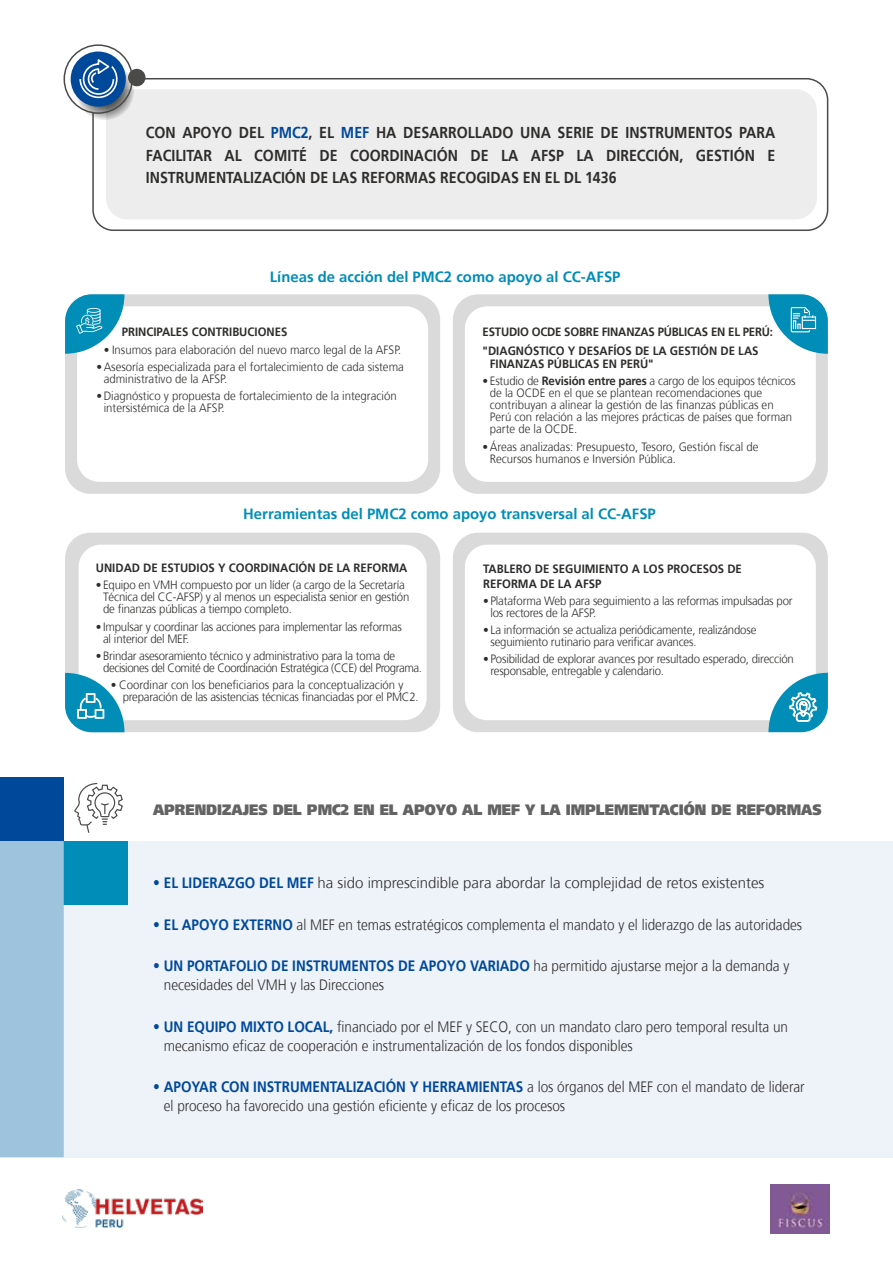
<style>
.page{position:relative;width:893px;height:1263px;background:#fff}
.page>*{position:absolute;margin:0;border:0;box-sizing:border-box;transform-origin:0 0}
.t1{font:700 15.75px/22.5px "Frutiger";color:#2e2d2c;text-align:justify;scale:.9 1}
.t2{font:300 15px/19px "Frutiger";color:#2e2d2c;scale:.9 1}
.t3{font:300 15px "Frutiger";color:#2e2d2c}
.t4{font:900 15px "Frutiger";color:#646363;scale:.9 1}
.t5{font:700 14.85px "Frutiger";color:#008db8}
.t6{font:300 12px/12px "Frutiger";letter-spacing:-.015em;color:#2e2d2c;scale:.95 1}
.t7{font:700 12px/18.8px "Frutiger";color:#2e2d2c;scale:.95 1}
.t8{font:300 12px/12px "Frutiger";letter-spacing:-.035em;color:#2e2d2c;scale:.95 1}
.s1{color:#00489a}
.s2{font-weight:700}
.s3{font-weight:700;color:#00489a}
</style>
<div class="page">
<div style="left:0;top:841px;width:893px;height:316px;background:#edf3f9"></div>
<div style="left:62px;top:841px;width:66px;height:63px;background:#008db8"></div>
<div style="left:0;top:777px;width:64px;height:64px;background:#00489a"></div>
<div style="left:0;top:841px;width:64px;height:316px;background:#9ec3dc"></div>
<svg style="left:74px;top:783px;width:49px;height:50px"></svg>
<svg style="left:75px;top:61px;width:59px;height:59px"></svg>
<div style="left:64px;top:44px;width:69px;height:70px;border:2px solid #4a4a49;border-radius:50%"></div>
<div style="left:71px;top:52px;width:55px;height:55px;background:#00489a;border-radius:50%"></div>
<svg style="left:92px;top:77px;width:737px;height:154px"></svg>
<div style="left:128px;top:69px;width:18px;height:17px;background:#4a4a49;border-radius:50%"></div>
<svg style="left:79px;top:57px;width:39px;height:42px"></svg>
<div style="left:453px;top:294px;width:375px;height:200px;background:#dadada;border-radius:26px"></div>
<div style="left:465px;top:306px;width:351px;height:176px;background:#fff;border-radius:22px"></div>
<div style="left:65px;top:294px;width:375px;height:200px;background:#dadada;border-radius:26px"></div>
<div style="left:77px;top:306px;width:351px;height:176px;background:#fff;border-radius:22px"></div>
<div style="left:65px;top:533px;width:375px;height:199px;background:#dadada;border-radius:26px"></div>
<div style="left:79px;top:545px;width:348px;height:175px;background:#fff;border-radius:22px"></div>
<div style="left:453px;top:533px;width:375px;height:199px;background:#dadada;border-radius:26px"></div>
<div style="left:465px;top:545px;width:351px;height:175px;background:#fff;border-radius:22px"></div>
<svg style="left:65px;top:673px;width:59px;height:59px"></svg>
<svg style="left:65px;top:294px;width:59px;height:60px"></svg>
<svg style="left:768px;top:294px;width:60px;height:60px"></svg>
<svg style="left:768px;top:673px;width:60px;height:59px"></svg>
<img style="left:770px;top:1184px;width:59px;height:49px">
<img style="left:62px;top:1190px;width:141px;height:37px">
<h1 class="t1" style="left:146px;top:121px;width:701px">CON APOYO DEL <span class="s1">PMC2</span>, EL <span class="s1">MEF</span> HA DESARROLLADO UNA SERIE DE INSTRUMENTOS PARA FACILITAR AL COMITÉ DE COORDINACIÓN DE LA AFSP LA DIRECCIÓN, GESTIÓN E INSTRUMENTALIZACIÓN DE LAS REFORMAS RECOGIDAS EN EL DL 1436</h1>
<p class="t5" style="left:270px;top:268px;width:352px">Líneas de acción del PMC2 como apoyo al CC-AFSP</p>
<p class="t7" style="left:122px;top:323px;width:176px">PRINCIPALES CONTRIBUCIONES</p>
<p class="t6" style="left:104px;top:344px;width:315px">• Insumos para elaboración del nuevo marco legal de la AFSP.</p>
<p class="t6" style="left:104px;top:361px;width:317px;text-indent:-7px">• Asesoría especializada para el fortalecimiento de cada sistema administrativo de la AFSP.</p>
<p class="t6" style="left:104px;top:390px;width:310px;text-indent:-7px">• Diagnóstico y propuesta de fortalecimiento de la integración intersistémica de la AFSP.</p>
<p class="t7" style="left:483px;top:322px;width:307px">ESTUDIO OCDE SOBRE FINANZAS PÚBLICAS EN EL PERÚ: "DIAGNÓSTICO Y DESAFÍOS DE LA GESTIÓN DE LAS</p>
<p class="t7" style="left:490px;top:355px;width:174px">FINANZAS PÚBLICAS EN PERÚ"</p>
<p class="t6" style="left:490px;top:375px;width:323px;text-indent:-7px">• Estudio de <span class="s2">Revisión entre pares</span> a cargo de los equipos técnicos de la OCDE en el que se plantean recomendaciones que contribuyan a alinear la gestión de las finanzas públicas en Perú con relación a las mejores prácticas de países que forman parte de la OCDE.</p>
<p class="t6" style="left:490px;top:441px;width:284px;text-indent:-7px">• Áreas analizadas: Presupuesto, Tesoro, Gestión fiscal de<br>Recursos humanos e Inversión Pública.</p>
<p class="t5" style="left:243px;top:506px;width:414px">Herramientas del PMC2 como apoyo transversal al CC-AFSP</p>
<p class="t7" style="left:96px;top:559px;width:330px">UNIDAD DE ESTUDIOS Y COORDINACIÓN DE LA REFORMA</p>
<p class="t6" style="left:103px;top:579px;width:324px;text-indent:-7px">• Equipo en VMH compuesto por un líder (a cargo de la Secretaría<br>Técnica del CC-AFSP) y al menos un especialista senior en gestión de finanzas públicas a tiempo completo.</p>
<p class="t6" style="left:103px;top:621px;width:316px;text-indent:-7px">• Impulsar y coordinar las acciones para implementar las reformas al interior del MEF.</p>
<p class="t8" style="left:103px;top:650px;width:337px;text-indent:-7px">• Brindar asesoramiento técnico y administrativo para la toma de decisiones del Comité de Coordinación Estratégica (CCE) del Programa.</p>
<p class="t6" style="left:123px;top:679px;width:313px;text-indent:-12px">• Coordinar con los beneficiarios para la conceptualización y preparación de las asistencias técnicas financiadas por el PMC2.</p>
<p class="t7" style="left:483px;top:561px;width:274px;line-height:15px">TABLERO DE SEGUIMIENTO A LOS PROCESOS DE<br>REFORMA DE LA AFSP</p>
<p class="t6" style="left:490px;top:595px;width:320px;text-indent:-7px">• Plataforma Web para seguimiento a las reformas impulsadas por los rectores de la AFSP.</p>
<p class="t6" style="left:490px;top:624px;width:281px;text-indent:-7px">• La información se actualiza periódicamente, realizándose seguimiento rutinario para verificar avances.</p>
<p class="t6" style="left:490px;top:653px;width:321px;text-indent:-7px">• Posibilidad de explorar avances por resultado esperado, dirección responsable, entregable y calendario.</p>
<p class="t4" style="left:153px;top:800px;width:744px">APRENDIZAJES DEL PMC2 EN EL APOYO AL MEF Y LA IMPLEMENTACIÓN DE REFORMAS</p>
<p class="t3" style="left:153px;top:874px;width:613px"><span class="s3">• EL LIDERAZGO DEL MEF</span> ha sido imprescindible para abordar la complejidad de retos existentes</p>
<p class="t2" style="left:153px;top:915px;width:723px"><span class="s3">• EL APOYO EXTERNO</span> al MEF en temas estratégicos complementa el mandato y el liderazgo de las autoridades</p>
<p class="t2" style="left:164px;top:957px;width:697px;text-indent:-11px"><span class="s3">• UN PORTAFOLIO DE INSTRUMENTOS DE APOYO VARIADO</span> ha permitido ajustarse mejor a la demanda y necesidades del VMH y las Direcciones</p>
<p class="t2" style="left:164px;top:1017px;width:695px;text-indent:-11px"><span class="s3">• UN EQUIPO MIXTO LOCAL,</span> financiado por el MEF y SECO, con un mandato claro pero temporal resulta un mecanismo eficaz de cooperación e instrumentalización de los fondos disponibles</p>
<p class="t2" style="left:164px;top:1078px;width:714px;text-indent:-11px"><span class="s3">• APOYAR CON INSTRUMENTALIZACIÓN Y HERRAMIENTAS</span> a los órganos del MEF con el mandato de liderar el proceso ha favorecido una gestión eficiente y eficaz de los procesos</p>
</div>
